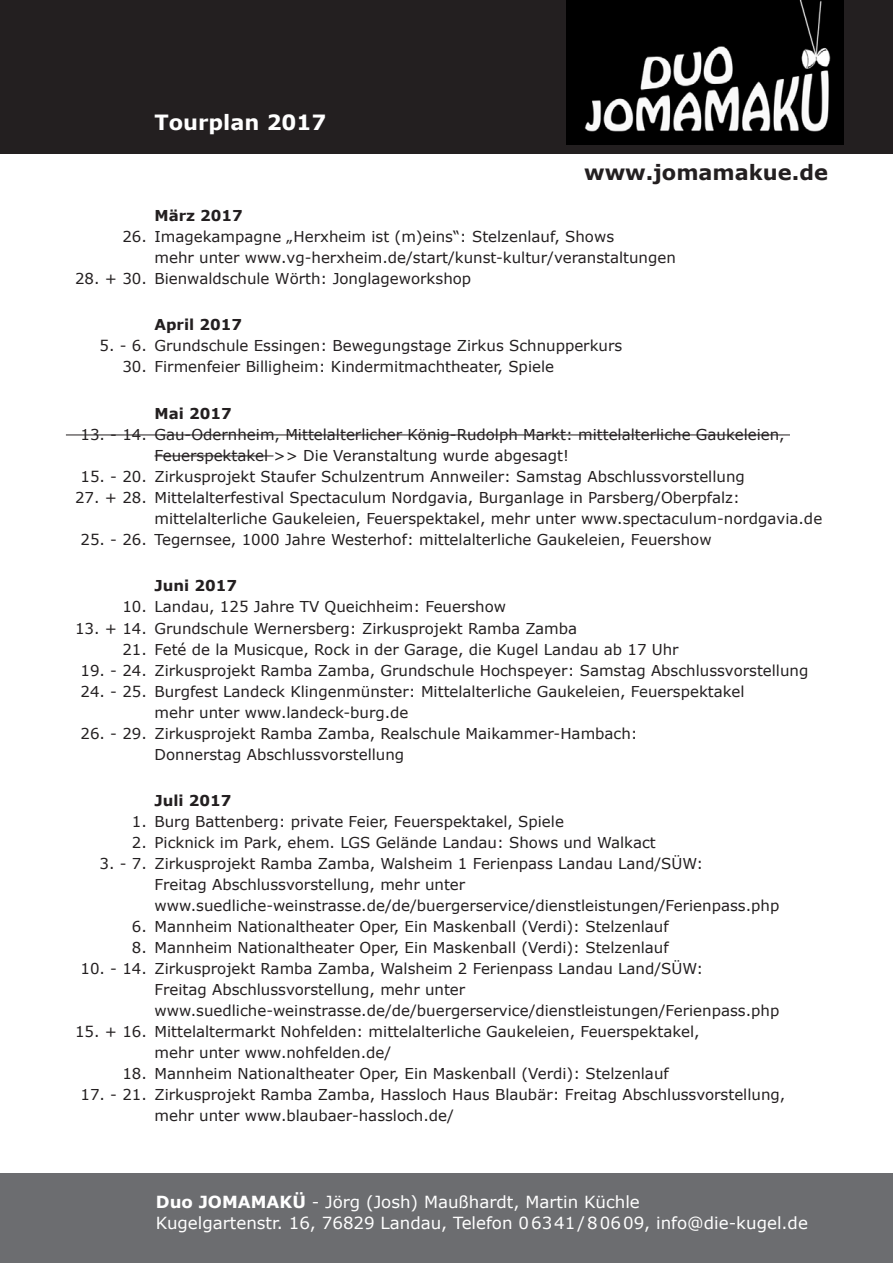
<style>
.page{position:relative;width:893px;height:1263px;background:#fff}
.page>*{position:absolute;margin:0;border:0;box-sizing:border-box;transform-origin:0 0}
.t1{font:700 21px "Verdana";color:#231f20}
.t2{font:700 21px "Verdana";color:#fff}
.t3{font:16.65px/21px "Verdana";color:#fff}
.t4{font:15px/21px "Verdana";color:#231f20}
.t5{font:700 15px "Verdana";color:#231f20}
.s1{font-weight:700}
</style>
<div class="page">
<div style="left:0;top:0;width:893px;height:153px;background:#231f20"></div>
<img style="left:567px;top:0;width:276px;height:145px">
<hr style="left:66px;top:434px;width:724px;height:1px;background:#231f20">
<hr style="left:155px;top:455px;width:118px;height:1px;background:#231f20">
<div style="left:0;top:1174px;width:893px;height:89px;background:#6c6d70"></div>
<h1 class="t2" style="left:154px;top:109px;width:173px">Tourplan 2017</h1>
<h1 class="t1" style="left:584px;top:159px;width:245px">www.jomamakue.de</h1>
<p class="t5" style="left:155px;top:206px;width:90px">März 2017</p>
<p class="t4" style="left:155px;top:225px;width:523px;text-indent:-32px">26. Imagekampagne „Herxheim ist (m)eins“: Stelzenlauf, Shows<br>mehr unter www.vg-herxheim.de/start/kunst-kultur/veranstaltungen</p>
<p class="t4" style="left:75px;top:267px;width:398px">28. + 30. Bienwaldschule Wörth: Jonglageworkshop</p>
<p class="t5" style="left:155px;top:315px;width:89px">April 2017</p>
<p class="t4" style="left:100px;top:335px;width:524px">5. - 6. Grundschule Essingen: Bewegungstage Zirkus Schnupperkurs</p>
<p class="t4" style="left:122px;top:356px;width:433px">30. Firmenfeier Billigheim: Kindermitmachtheater, Spiele</p>
<p class="t5" style="left:155px;top:404px;width:79px">Mai 2017</p>
<p class="t4" style="left:155px;top:423px;width:632px;text-indent:-74px">13. - 14. Gau-Odernheim, Mittelalterlicher König-Rudolph Markt: mittelalterliche Gaukeleien,<br>Feuerspektakel &gt;&gt; Die Veranstaltung wurde abgesagt!</p>
<p class="t4" style="left:80px;top:465px;width:666px">15. - 20. Zirkusprojekt Staufer Schulzentrum Annweiler: Samstag Abschlussvorstellung</p>
<p class="t4" style="left:155px;top:486px;width:669px;text-indent:-79px">27. + 28. Mittelalterfestival Spectaculum Nordgavia, Burganlage in Parsberg/Oberpfalz: mittelalterliche Gaukeleien, Feuerspektakel, mehr unter www.spectaculum-nordgavia.de</p>
<p class="t4" style="left:80px;top:528px;width:633px">25. - 26. Tegernsee, 1000 Jahre Westerhof: mittelalterliche Gaukeleien, Feuershow</p>
<p class="t5" style="left:155px;top:576px;width:84px">Juni 2017</p>
<p class="t4" style="left:122px;top:596px;width:385px">10. Landau, 125 Jahre TV Queichheim: Feuershow</p>
<p class="t4" style="left:75px;top:617px;width:504px">13. + 14. Grundschule Wernersberg: Zirkusprojekt Ramba Zamba</p>
<p class="t4" style="left:122px;top:638px;width:558px">21. Feté de la Musicque, Rock in der Garage, die Kugel Landau ab 17 Uhr</p>
<p class="t4" style="left:80px;top:659px;width:729px">19. - 24. Zirkusprojekt Ramba Zamba, Grundschule Hochspeyer: Samstag Abschlussvorstellung</p>
<p class="t4" style="left:155px;top:680px;width:592px;text-indent:-74px">24. - 25. Burgfest Landeck Klingenmünster: Mittelalterliche Gaukeleien, Feuerspektakel mehr unter www.landeck-burg.de</p>
<p class="t4" style="left:155px;top:722px;width:485px;text-indent:-74px">26. - 29. Zirkusprojekt Ramba Zamba, Realschule Maikammer-Hambach:<br>Donnerstag Abschlussvorstellung</p>
<p class="t5" style="left:155px;top:791px;width:79px">Juli 2017</p>
<p class="t4" style="left:132px;top:810px;width:434px">1. Burg Battenberg: private Feier, Feuerspektakel, Spiele</p>
<p class="t4" style="left:132px;top:831px;width:525px">2. Picknick im Park, ehem. LGS Gelände Landau: Shows und Walkact</p>
<p class="t4" style="left:155px;top:852px;width:626px;text-indent:-55px">3. - 7. Zirkusprojekt Ramba Zamba, Walsheim 1 Ferienpass Landau Land/SÜW:<br>Freitag Abschlussvorstellung, mehr unter www.suedliche-weinstrasse.de/de/buergerservice/dienstleistungen/Ferienpass.php</p>
<p class="t4" style="left:132px;top:915px;width:538px">6. Mannheim Nationaltheater Oper, Ein Maskenball (Verdi): Stelzenlauf</p>
<p class="t4" style="left:132px;top:936px;width:538px">8. Mannheim Nationaltheater Oper, Ein Maskenball (Verdi): Stelzenlauf</p>
<p class="t4" style="left:155px;top:957px;width:626px;text-indent:-74px">10. - 14. Zirkusprojekt Ramba Zamba, Walsheim 2 Ferienpass Landau Land/SÜW:<br>Freitag Abschlussvorstellung, mehr unter www.suedliche-weinstrasse.de/de/buergerservice/dienstleistungen/Ferienpass.php</p>
<p class="t4" style="left:155px;top:1020px;width:547px;text-indent:-79px">15. + 16. Mittelaltermarkt Nohfelden: mittelalterliche Gaukeleien, Feuerspektakel, mehr unter www.nohfelden.de/</p>
<p class="t4" style="left:122px;top:1062px;width:548px">18. Mannheim Nationaltheater Oper, Ein Maskenball (Verdi): Stelzenlauf</p>
<p class="t4" style="left:155px;top:1083px;width:632px;text-indent:-74px">17. - 21. Zirkusprojekt Ramba Zamba, Hassloch Haus Blaubär: Freitag Abschlussvorstellung, mehr unter www.blaubaer-hassloch.de/</p>
<p class="t3" style="left:156px;top:1190px;width:653px"><span class="s1">Duo JOMAMAKÜ</span> - Jörg (Josh) Maußhardt, Martin Küchle<br>Kugelgartenstr. 16, 76829 Landau, Telefon 06341/80609, info@die-kugel.de</p>
</div>
